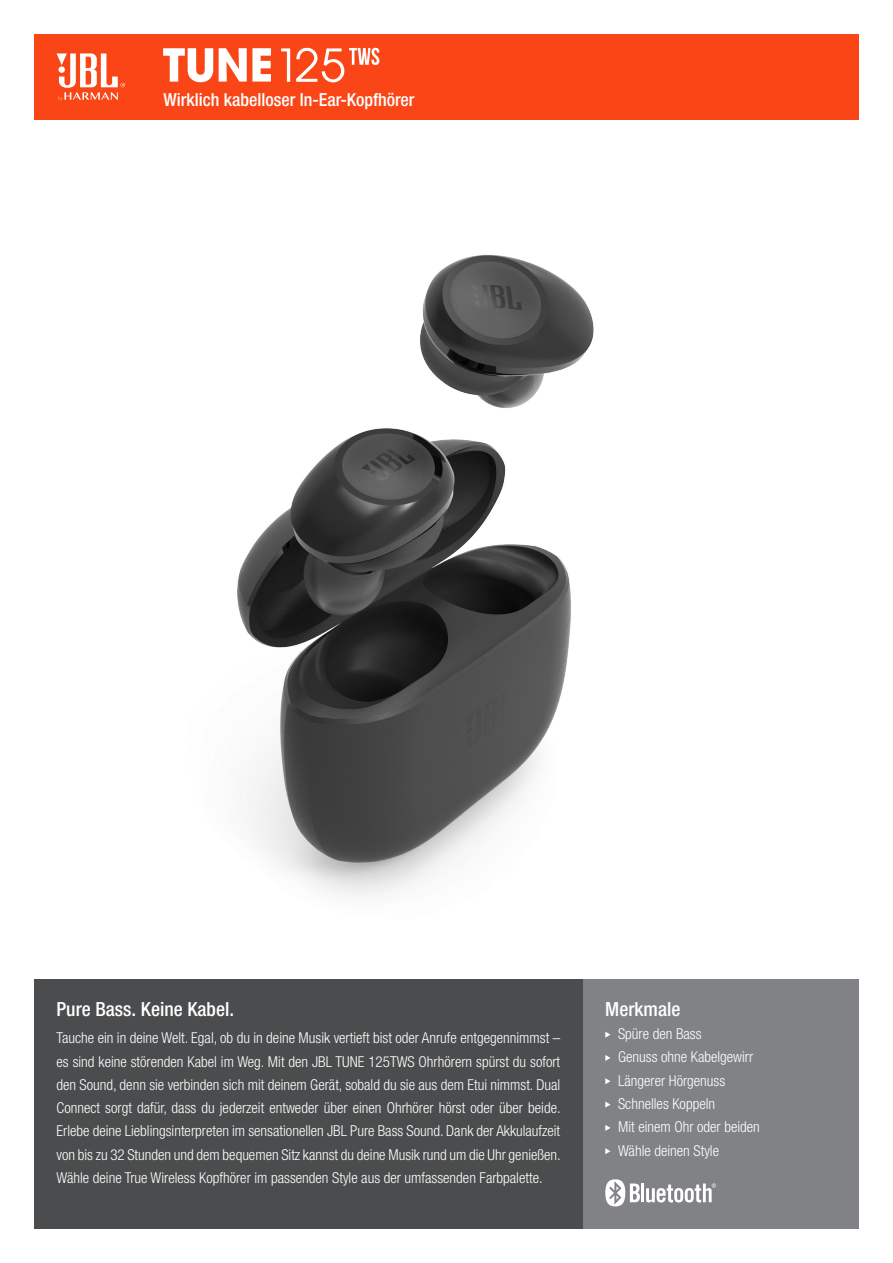
<style>
.page{position:relative;width:893px;height:1263px;background:#fff}
.page>*{position:absolute;margin:0;border:0;box-sizing:border-box;transform-origin:0 0}
.t1{font:500 condensed 19.5px "Helvetica Neue LT Pro";color:#fff}
.t2{font:500 condensed 18px "Helvetica Neue LT Pro";color:#fff}
.t3{font:300 condensed 15px/23.2px "Helvetica Neue LT Pro";color:#fff;text-align:justify}
</style>
<div class="page">
<img style="left:237px;top:255px;width:357px;height:641px">
<div style="left:34px;top:34px;width:825px;height:85px;background:#fa4616"></div>
<svg style="left:57px;top:53px;width:68px;height:48px"></svg>
<div style="left:583px;top:979px;width:276px;height:250px;background:#808285"></div>
<svg style="left:605px;top:1031px;width:5px;height:7px"></svg>
<svg style="left:605px;top:1055px;width:5px;height:6px"></svg>
<svg style="left:605px;top:1078px;width:5px;height:6px"></svg>
<svg style="left:605px;top:1101px;width:5px;height:6px"></svg>
<svg style="left:605px;top:1125px;width:5px;height:6px"></svg>
<svg style="left:605px;top:1148px;width:5px;height:6px"></svg>
<div style="left:34px;top:979px;width:549px;height:250px;background:#4b4c4d"></div>
<hr style="left:641px;top:1183px;width:3px;height:19px;background:#fff">
<svg style="left:646px;top:1183px;width:70px;height:19px"></svg>
<svg style="left:605px;top:1179px;width:35px;height:27px"></svg>
<svg style="left:163px;top:48px;width:50px;height:34px"></svg>
<svg style="left:219px;top:48px;width:52px;height:34px"></svg>
<svg style="left:281px;top:48px;width:9px;height:34px"></svg>
<svg style="left:296px;top:48px;width:83px;height:34px"></svg>
<p class="t2" style="left:163px;top:89px;width:253px">Wirklich kabelloser In-Ear-Kopfhörer</p>
<p class="t1" style="left:57px;top:997px;width:179px">Pure Bass. Keine Kabel.</p>
<p class="t3" style="left:57px;top:1026px;width:506px">Tauche ein in deine Welt. Egal, ob du in deine Musik vertieft bist oder Anrufe entgegennimmst – es sind keine störenden Kabel im Weg. Mit den JBL TUNE 125TWS Ohrhörern spürst du sofort den Sound, denn sie verbinden sich mit deinem Gerät, sobald du sie aus dem Etui nimmst. Dual Connect sorgt dafür, dass du jederzeit entweder über einen Ohrhörer hörst oder über beide.<br>Erlebe deine Lieblingsinterpreten im sensationellen JBL Pure Bass Sound. Dank der Akkulaufzeit von bis zu 32 Stunden und dem bequemen Sitz kannst du deine Musik rund um die Uhr genießen.<br>Wähle deine True Wireless Kopfhörer im passenden Style aus der umfassenden Farbpalette.</p>
<p class="t1" style="left:605px;top:997px;width:77px">Merkmale</p>
<p class="t3" style="left:618px;top:1022px;width:85px">Spüre den Bass</p>
<p class="t3" style="left:618px;top:1045px;width:137px">Genuss ohne Kabelgewirr</p>
<p class="t3" style="left:618px;top:1069px;width:109px">Längerer Hörgenuss</p>
<p class="t3" style="left:618px;top:1092px;width:99px">Schnelles Koppeln</p>
<p class="t3" style="left:618px;top:1115px;width:143px">Mit einem Ohr oder beiden</p>
<p class="t3" style="left:618px;top:1139px;width:102px">Wähle deinen Style</p>
</div>
